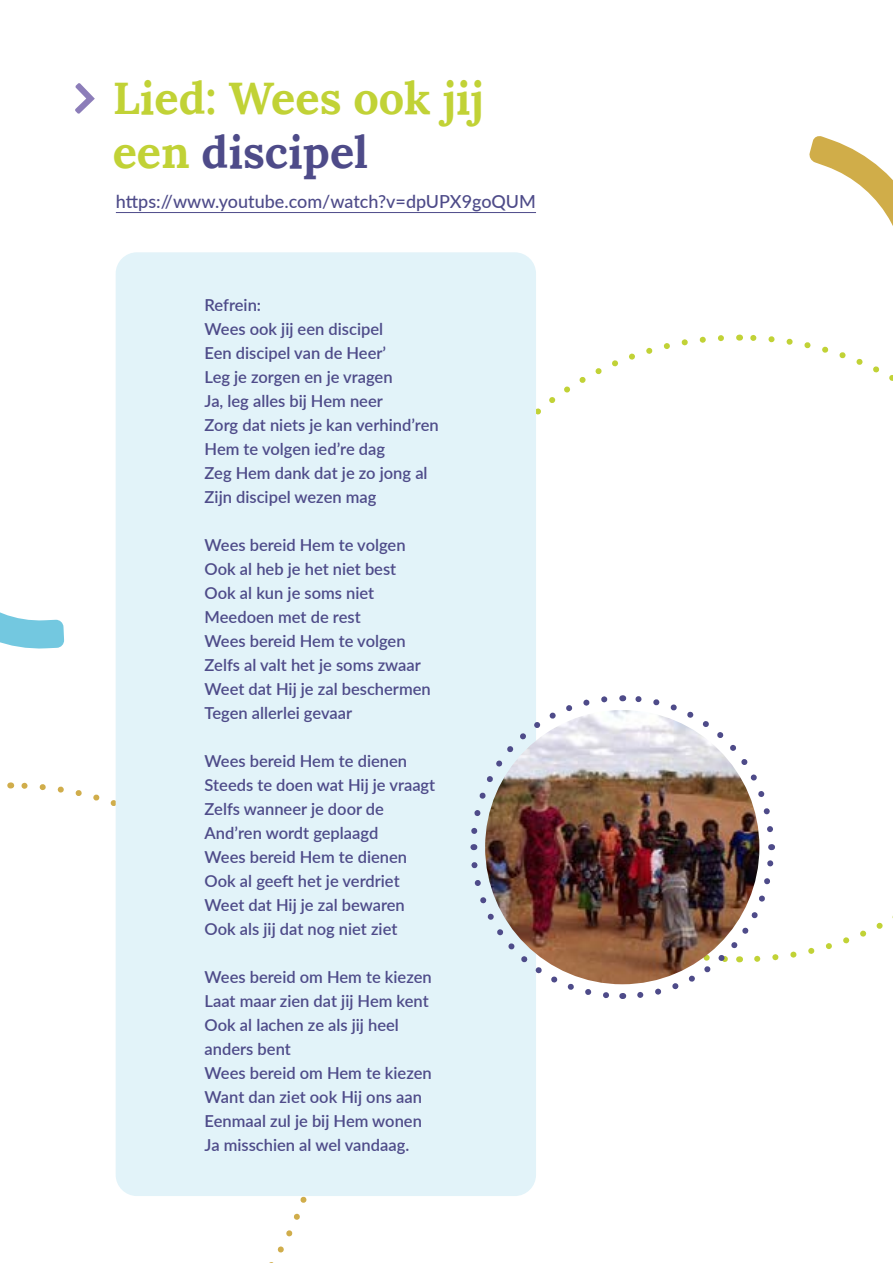
<style>
.page{position:relative;width:893px;height:1263px;background:#fff}
.page>*{position:absolute;margin:0;border:0;box-sizing:border-box;transform-origin:0 0}
.t1{font:700 45px/54px "Lora";color:#c1d236}
.t2{font:500 18px "Lato";color:#4e4b89}
.t3{font:600 16.5px/24px "Lato";color:#4e4b89}
.s1{color:#4e4b89}
</style>
<div class="page">
<svg style="left:742px;top:335px;width:151px;height:46px"></svg>
<svg style="left:536px;top:335px;width:188px;height:80px"></svg>
<div style="left:116px;top:252px;width:420px;height:944px;background:#e2f3f9;border-radius:21px"></div>
<hr style="left:116px;top:212px;width:420px;height:1px;background:#4e4b89">
<svg style="left:75px;top:83px;width:20px;height:31px"></svg>
<svg style="left:0;top:612px;width:64px;height:37px"></svg>
<svg style="left:809px;top:136px;width:84px;height:90px"></svg>
<img style="left:470px;top:695px;width:423px;height:304px">
<h1 class="t1" style="left:113px;top:67px;width:373px">Lied: Wees ook jij een <span class="s1">discipel</span></h1>
<p class="t2" style="left:116px;top:189px;width:422px">https://www.youtube.com/watch?v=dpUPX9goQUM</p>
<p class="t3" style="left:205px;top:292px;width:236px">Refrein:<br>Wees ook jij een discipel<br>Een discipel van de Heer’<br>Leg je zorgen en je vragen<br>Ja, leg alles bij Hem neer<br>Zorg dat niets je kan verhind’ren<br>Hem te volgen ied’re dag<br>Zeg Hem dank dat je zo jong al<br>Zijn discipel wezen mag</p>
<p class="t3" style="left:205px;top:532px;width:228px">Wees bereid Hem te volgen<br>Ook al heb je het niet best<br>Ook al kun je soms niet<br>Meedoen met de rest<br>Wees bereid Hem te volgen<br>Zelfs al valt het je soms zwaar<br>Weet dat Hij je zal beschermen<br>Tegen allerlei gevaar</p>
<p class="t3" style="left:205px;top:748px;width:232px">Wees bereid Hem te dienen<br>Steeds te doen wat Hij je vraagt<br>Zelfs wanneer je door de<br>And’ren wordt geplaagd<br>Wees bereid Hem te dienen<br>Ook al geeft het je verdriet<br>Weet dat Hij je zal bewaren<br>Ook als jij dat nog niet ziet</p>
<p class="t3" style="left:205px;top:964px;width:229px">Wees bereid om Hem te kiezen<br>Laat maar zien dat jij Hem kent<br>Ook al lachen ze als jij heel anders bent<br>Wees bereid om Hem te kiezen<br>Want dan ziet ook Hij ons aan<br>Eenmaal zul je bij Hem wonen<br>Ja misschien al wel vandaag.</p>
</div>
